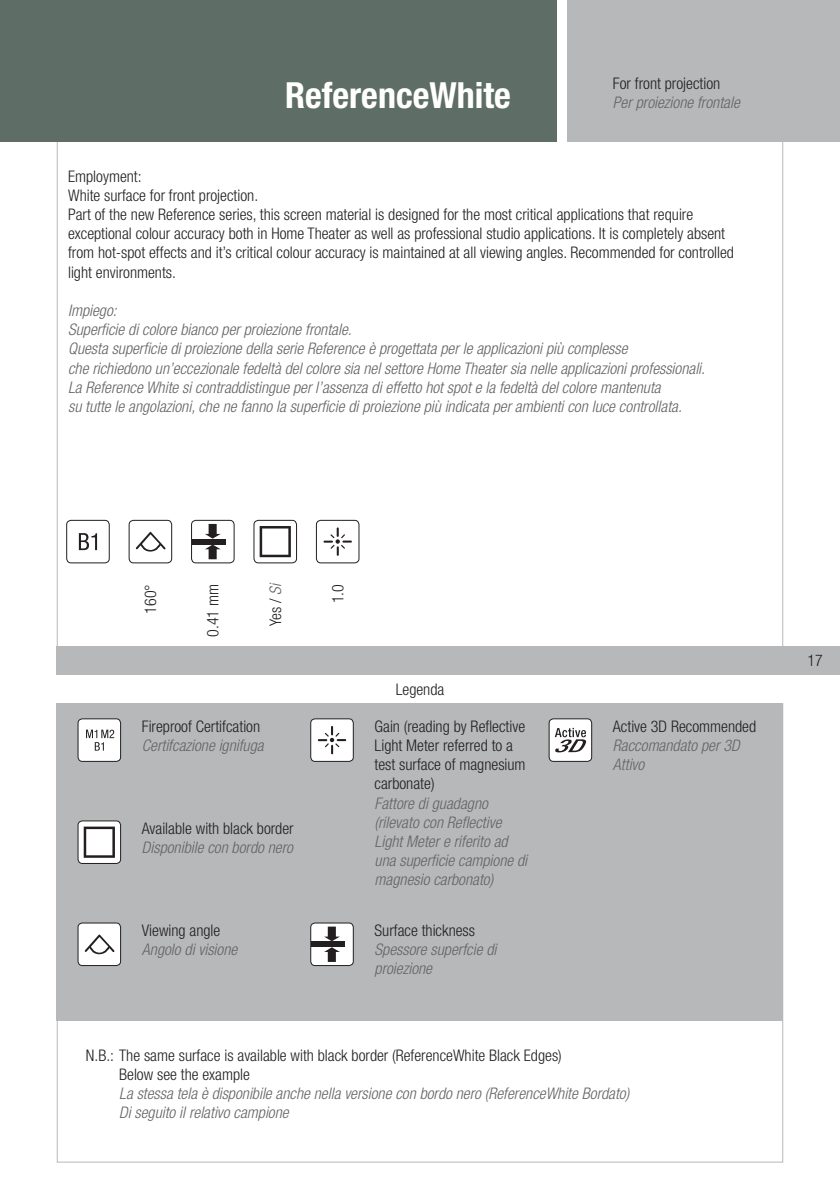
<style>
.page{position:relative;width:840px;height:1191px;background:#fff}
.page>*{position:absolute;margin:0;border:0;box-sizing:border-box;transform-origin:0 0}
.t1{font:700 condensed 36px "Helvetica Neue LT Pro";color:#fff}
.t2{font:italic 300 condensed 16px/19.2px "Helvetica Neue LT Pro";color:#636466}
.t3{font:300 condensed 16px/19.2px "Helvetica Neue LT Pro";color:#231f20}
.s1{font-style:italic;color:#636466}
</style>
<div class="page">
<div style="left:0;top:0;width:556px;height:142px;background:#5e6e66"></div>
<div style="left:567px;top:0;width:272px;height:142px;background:#b6b8ba"></div>
<div style="left:57px;top:703px;width:725px;height:317px;background:#b6b8ba"></div>
<div style="left:57px;top:646px;width:782px;height:29px;background:#b6b8ba"></div>
<div style="left:78px;top:719px;width:42px;height:42px;background:#fff;border-radius:4px"></div>
<div style="left:77px;top:718px;width:44px;height:44px;border:1px solid #231f20;border-radius:4px"></div>
<svg style="left:86px;top:729px;width:28px;height:21px"></svg>
<div style="left:78px;top:821px;width:42px;height:42px;background:#fff;border-radius:4px"></div>
<div style="left:77px;top:820px;width:44px;height:44px;border:1px solid #231f20;border-radius:4px"></div>
<svg style="left:84px;top:826px;width:31px;height:31px"></svg>
<div style="left:78px;top:923px;width:42px;height:42px;background:#fff;border-radius:4px"></div>
<div style="left:77px;top:922px;width:44px;height:44px;border:1px solid #231f20;border-radius:4px"></div>
<svg style="left:85px;top:934px;width:29px;height:20px"></svg>
<div style="left:310px;top:719px;width:43px;height:42px;background:#fff;border-radius:4px"></div>
<div style="left:310px;top:718px;width:43px;height:44px;border:1px solid #231f20;border-radius:4px"></div>
<svg style="left:317px;top:726px;width:29px;height:28px"></svg>
<div style="left:310px;top:923px;width:43px;height:42px;background:#fff;border-radius:4px"></div>
<div style="left:310px;top:922px;width:43px;height:44px;border:1px solid #231f20;border-radius:4px"></div>
<div style="left:311px;top:941px;width:34px;height:6px;background:#231f20"></div>
<svg style="left:324px;top:926px;width:16px;height:36px"></svg>
<div style="left:549px;top:719px;width:42px;height:42px;background:#fff;border-radius:4px"></div>
<div style="left:548px;top:718px;width:44px;height:44px;border:1px solid #231f20;border-radius:4px"></div>
<svg style="left:554px;top:728px;width:33px;height:24px"></svg>
<div style="left:66px;top:520px;width:44px;height:43px;border:1px solid #231f20;border-radius:4px"></div>
<svg style="left:79px;top:533px;width:18px;height:17px"></svg>
<div style="left:128px;top:520px;width:44px;height:43px;border:1px solid #231f20;border-radius:4px"></div>
<svg style="left:136px;top:532px;width:29px;height:19px"></svg>
<div style="left:191px;top:520px;width:43px;height:43px;border:1px solid #231f20;border-radius:4px"></div>
<div style="left:192px;top:539px;width:34px;height:5px;background:#231f20"></div>
<svg style="left:205px;top:524px;width:15px;height:35px"></svg>
<div style="left:253px;top:520px;width:44px;height:43px;border:1px solid #231f20;border-radius:4px"></div>
<svg style="left:259px;top:526px;width:32px;height:31px"></svg>
<div style="left:316px;top:520px;width:43px;height:43px;border:1px solid #231f20;border-radius:4px"></div>
<svg style="left:323px;top:527px;width:28px;height:29px"></svg>
<h1 class="t1" style="left:285px;top:73px;width:227px">ReferenceWhite</h1>
<p class="t3" style="left:612px;top:73px;width:109px">For front projection</p>
<p class="t2" style="left:612px;top:93px;width:128px">Per proiezione frontale</p>
<p class="t3" style="left:68px;top:166px;width:667px">Employment:<br>White surface for front projection.<br>Part of the new Reference series, this screen material is designed for the most critical applications that require exceptional colour accuracy both in Home Theater as well as professional studio applications. It is completely absent from hot-spot effects and it’s critical colour accuracy is maintained at all viewing angles. Recommended for controlled light environments.</p>
<p class="t2" style="left:68px;top:301px;width:638px">Impiego:<br>Superficie di colore bianco per proiezione frontale.<br>Questa superficie di proiezione della serie Reference è progettata per le applicazioni più complesse<br>che richiedono un’eccezionale fedeltà del colore sia nel settore Home Theater sia nelle applicazioni professionali.<br>La Reference White si contraddistingue per l’assenza di effetto hot spot e la fedeltà del colore mantenuta<br>su tutte le angolazioni, che ne fanno la superficie di proiezione più indicata per ambienti con luce controllata.</p>
<p class="t3" style="left:141px;top:613px;width:31px;rotate:-90deg">160°</p>
<p class="t3" style="left:203px;top:637px;width:54px;rotate:-90deg">0.41 mm</p>
<p class="t3" style="left:265px;top:626px;width:45px;rotate:-90deg">Yes / <span class="s1">Si</span></p>
<p class="t3" style="left:328px;top:603px;width:21px;rotate:-90deg">1.0</p>
<p class="t3" style="left:142px;top:716px;width:120px">Fireproof Certifcation</p>
<p class="t2" style="left:142px;top:736px;width:123px">Certifcazione ignifuga</p>
<p class="t3" style="left:142px;top:818px;width:153px">Available with black border</p>
<p class="t2" style="left:142px;top:838px;width:152px">Disponibile con bordo nero</p>
<p class="t3" style="left:142px;top:920px;width:80px">Viewing angle</p>
<p class="t2" style="left:142px;top:940px;width:97px">Angolo di visione</p>
<p class="t3" style="left:395px;top:679px;width:50px">Legenda</p>
<p class="t3" style="left:374px;top:716px;width:152px">Gain (reading by Reflective<br>Light Meter referred to a test surface of magnesium carbonate)</p>
<p class="t2" style="left:374px;top:793px;width:154px">Fattore di guadagno (rilevato con Reflective<br>Light Meter e riferito ad una superficie campione di magnesio carbonato)</p>
<p class="t3" style="left:374px;top:920px;width:102px">Surface thickness</p>
<p class="t2" style="left:374px;top:940px;width:123px">Spessore superfcie di proiezione</p>
<p class="t3" style="left:612px;top:716px;width:145px">Active 3D Recommended</p>
<p class="t2" style="left:612px;top:736px;width:128px">Raccomandato per 3D<br>Attivo</p>
<p class="t3" style="left:119px;top:1045px;width:444px;text-indent:-33px">N.B.: The same surface is available with black border (ReferenceWhite Black Edges)<br>Below see the example</p>
<p class="t2" style="left:119px;top:1084px;width:511px">La stessa tela è disponibile anche nella versione con bordo nero (ReferenceWhite Bordato)<br>Di seguito il relativo campione</p>
<p class="t3" style="left:807px;top:651px;width:17px">17</p>
</div>
